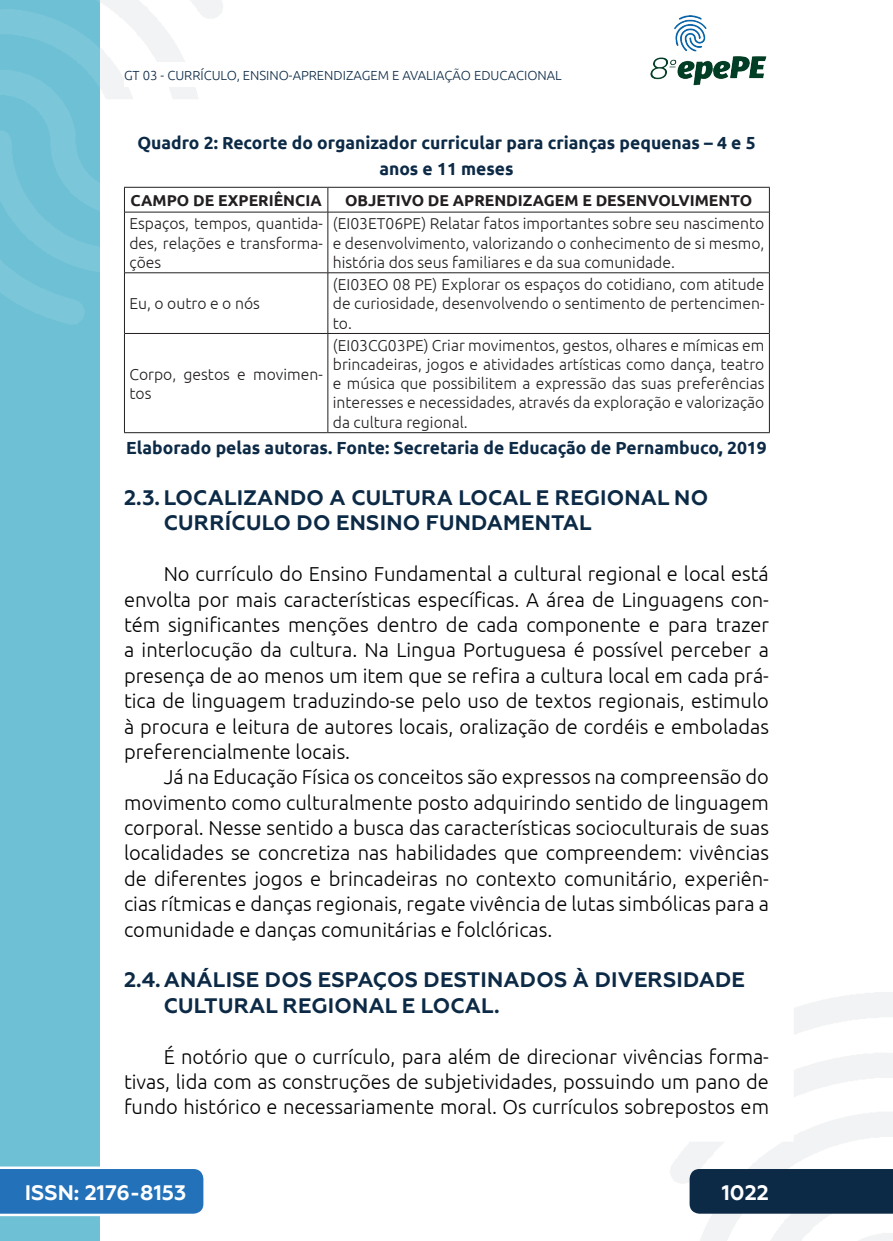
<style>
.page{position:relative;width:893px;height:1241px;background:#fff}
.page>*{position:absolute;margin:0;border:0;box-sizing:border-box;transform-origin:0 0}
._13_SUBTÍTULO_2{font:700 21px/25.4px "Geometria";letter-spacing:.01em;color:#0c2a46}
.t1{font:700 21px "Geometria";color:#fff}
._5_CORPO{font:300 20.12px/25.4px "Ubuntu";color:#000;text-align:justify}
._10_LEGENDAS{font:700 17.5px/25.4px "Ubuntu";color:#0c2a46;text-align:center}
.t2{font:300 15.75px/19.2px "Ubuntu";color:#231f20;text-align:justify}
.t3{font:700 15.75px "Ubuntu";color:#231f20}
.t4{font:300 13.12px "Ubuntu";color:#0c2a46}
</style>
<div class="page">
<svg style="left:670px;top:992px;width:223px;height:248px"></svg>
<svg style="left:99px;top:0;width:125px;height:324px"></svg>
<img style="left:650px;top:15px;width:117px;height:71px">
<div style="left:0;top:0;width:99px;height:1240px;background:#6ec0d5"></div>
<svg style="left:0;top:0;width:99px;height:325px"></svg>
<svg style="left:0;top:1166px;width:203px;height:49px;background:#367dbf"></svg>
<div style="left:690px;top:1168px;width:203px;height:45px;background:#0c2a46"></div>
<div style="left:124px;top:62px;width:516px;height:25px;background:#fff"></div>
<hr style="left:124px;top:187px;width:204px;height:1px;background:#231f20">
<svg style="left:124px;top:188px;width:1px;height:24px"></svg>
<hr style="left:328px;top:187px;width:442px;height:1px;background:#231f20">
<svg style="left:769px;top:188px;width:1px;height:24px"></svg>
<hr style="left:124px;top:212px;width:1px;height:61px;background:#231f20">
<hr style="left:769px;top:212px;width:1px;height:61px;background:#231f20">
<hr style="left:124px;top:273px;width:1px;height:60px;background:#231f20">
<hr style="left:769px;top:273px;width:1px;height:60px;background:#231f20">
<hr style="left:124px;top:333px;width:1px;height:99px;background:#231f20">
<hr style="left:769px;top:333px;width:1px;height:99px;background:#231f20">
<hr style="left:124px;top:432px;width:204px;height:1px;background:#231f20">
<hr style="left:328px;top:432px;width:442px;height:1px;background:#231f20">
<svg style="left:328px;top:188px;width:1px;height:24px"></svg>
<hr style="left:125px;top:212px;width:203px;height:1px;background:#231f20">
<hr style="left:328px;top:212px;width:441px;height:1px;background:#231f20">
<hr style="left:328px;top:212px;width:1px;height:60px;background:#231f20">
<hr style="left:125px;top:272px;width:203px;height:1px;background:#231f20">
<hr style="left:328px;top:272px;width:441px;height:1px;background:#231f20">
<hr style="left:328px;top:273px;width:1px;height:60px;background:#231f20">
<hr style="left:125px;top:333px;width:203px;height:1px;background:#231f20">
<hr style="left:328px;top:333px;width:441px;height:1px;background:#231f20">
<hr style="left:328px;top:333px;width:1px;height:99px;background:#231f20">
<p class="t4" style="left:124px;top:67px;width:439px">GT 03 - CURRÍCULO, ENSINO-APRENDIZAGEM E AVALIAÇÃO EDUCACIONAL</p>
<p class="_10_LEGENDAS" style="left:137px;top:130px;width:620px">Quadro 2: Recorte do organizador curricular para crianças pequenas – 4 e 5 anos e 11 meses</p>
<p class="t3" style="left:131px;top:191px;width:193px">CAMPO DE EXPERIÊNCIA</p>
<p class="t3" style="left:345px;top:191px;width:408px">OBJETIVO DE APRENDIZAGEM E DESENVOLVIMENTO</p>
<p class="t2" style="left:129px;top:214px;width:195px">Espaços, tempos, quantida&shy;des, relações e transforma&shy;ções</p>
<p class="t2" style="left:333px;top:214px;width:433px">(EI03ET06PE) Relatar fatos importantes sobre seu nascimento e desenvolvimento, valorizando o conhecimento de si mesmo, história dos seus familiares e da sua comunidade.</p>
<p class="t2" style="left:129px;top:293px;width:132px">Eu, o outro e o nós</p>
<p class="t2" style="left:333px;top:274px;width:433px">(EI03EO 08 PE) Explorar os espaços do cotidiano, com atitude de curiosidade, desenvolvendo o sentimento de pertencimen&shy;to.</p>
<p class="t2" style="left:333px;top:335px;width:433px">(EI03CG03PE) Criar movimentos, gestos, olhares e mímicas em brincadeiras, jogos e atividades artísticas como dança, teatro e música que possibilitem a expressão das suas preferências interesses e necessidades, através da exploração e valorização da cultura regional.</p>
<p class="_10_LEGENDAS" style="left:126px;top:435px;width:642px">Elaborado pelas autoras. Fonte: Secretaria de Educação de Pernambuco, 2019</p>
<p class="_13_SUBTÍTULO_2" style="left:164px;top:485px;width:546px;text-indent:-40px">2.3. LOCALIZANDO A CULTURA LOCAL E REGIONAL NO<br>CURRÍCULO DO ENSINO FUNDAMENTAL</p>
<p class="_5_CORPO" style="left:124px;top:560px;width:646px;text-indent:40px">No currículo do Ensino Fundamental a cultural regional e local está envolta por mais características específicas. A área de Linguagens con&shy;tém significantes menções dentro de cada componente e para trazer a interlocução da cultura. Na Lingua Portuguesa é possível perceber a presença de ao menos um item que se refira a cultura local em cada prá&shy;tica de linguagem traduzindo-se pelo uso de textos regionais, estimulo à procura e leitura de autores locais, oralização de cordéis e emboladas preferencialmente locais.</p>
<p class="_5_CORPO" style="left:124px;top:763px;width:646px;text-indent:40px">Já na Educação Física os conceitos são expressos na compreensão do movimento como culturalmente posto adquirindo sentido de linguagem corporal. Nesse sentido a busca das características socioculturais de suas localidades se concretiza nas habilidades que compreendem: vivências de diferentes jogos e brincadeiras no contexto comunitário, experiên&shy;cias rítmicas e danças regionais, regate vivência de lutas simbólicas para a comunidade e danças comunitárias e folclóricas.</p>
<p class="_13_SUBTÍTULO_2" style="left:164px;top:967px;width:583px;text-indent:-40px">2.4.ANÁLISE DOS ESPAÇOS DESTINADOS À DIVERSIDADE<br>CULTURAL REGIONAL E LOCAL.</p>
<p class="_5_CORPO" style="left:124px;top:1043px;width:646px;text-indent:40px">É notório que o currículo, para além de direcionar vivências forma&shy;tivas, lida com as construções de subjetividades, possuindo um pano de fundo histórico e necessariamente moral. Os currículos sobrepostos em</p>
<p class="t2" style="left:129px;top:364px;width:195px">Corpo, gestos e movimen&shy;tos</p>
<p class="t1" style="left:25px;top:1179px;width:163px">ISSN: 2176-8153</p>
<p class="t1" style="left:722px;top:1179px;width:49px">1022</p>
</div>
